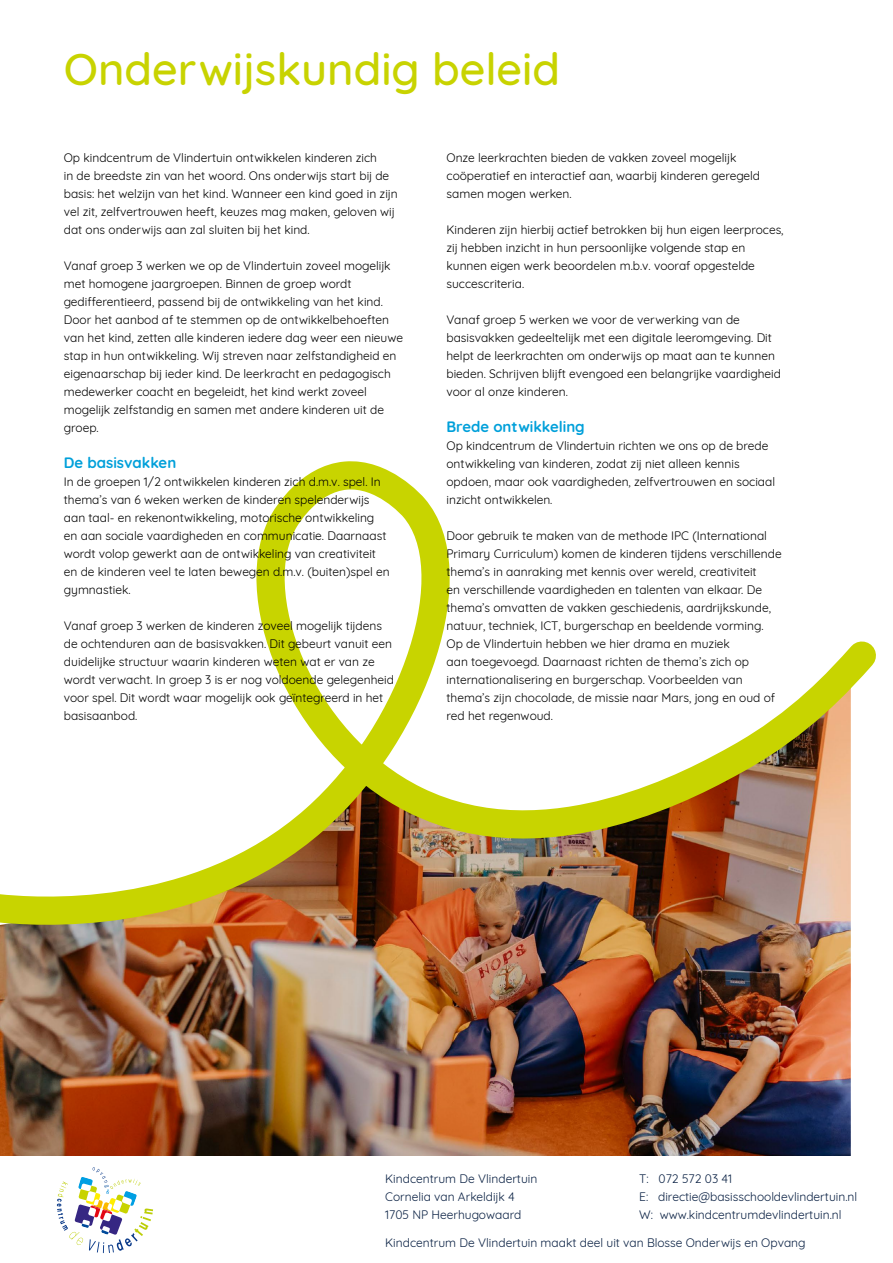
<style>
.page{position:relative;width:893px;height:1263px;background:#fff}
.page>*{position:absolute;margin:0;border:0;box-sizing:border-box;transform-origin:0 0}
.Kop_medium_30pt{font:500 45px "Quicksand";color:#c8d300}
.Subsubkop_blauw_10pt{font:700 15px "Quicksand";color:#00a0da}
.Opsomming_vlinder_rode_pijl{font:12px/18px "Quicksand";color:#000}
.t1{font:12px/18px "Quicksand";color:#092043}
</style>
<div class="page">
<img style="left:0;top:925px;width:851px;height:231px">
<svg style="left:57px;top:1167px;width:96px;height:86px"></svg>
<svg style="left:0;top:461px;width:876px;height:464px"></svg>
<p class="Kop_medium_30pt" style="left:64px;top:33px;width:498px">Onderwijskundig beleid</p>
<p class="Opsomming_vlinder_rode_pijl" style="left:64px;top:147px;width:335px">Op kindcentrum de Vlindertuin ontwikkelen kinderen zich<br>in de breedste zin van het woord. Ons onderwijs start bij de basis: het welzijn van het kind. Wanneer een kind goed in zijn vel zit, zelfvertrouwen heeft, keuzes mag maken, geloven wij dat ons onderwijs aan zal sluiten bij het kind.</p>
<p class="Opsomming_vlinder_rode_pijl" style="left:64px;top:255px;width:341px">Vanaf groep 3 werken we op de Vlindertuin zoveel mogelijk met homogene jaargroepen. Binnen de groep wordt gedifferentieerd, passend bij de ontwikkeling van het kind.<br>Door het aanbod af te stemmen op de ontwikkelbehoeften van het kind, zetten alle kinderen iedere dag weer een nieuwe stap in hun ontwikkeling. Wij streven naar zelfstandigheid en eigenaarschap bij ieder kind. De leerkracht en pedagogisch medewerker coacht en begeleidt, het kind werkt zoveel mogelijk zelfstandig en samen met andere kinderen uit de groep.</p>
<p class="Subsubkop_blauw_10pt" style="left:64px;top:450px;width:114px">De basisvakken</p>
<p class="Opsomming_vlinder_rode_pijl" style="left:64px;top:471px;width:327px">In de groepen 1/2 ontwikkelen kinderen zich d.m.v. spel. In thema’s van 6 weken werken de kinderen spelenderwijs aan taal- en rekenontwikkeling, motorische ontwikkeling en aan sociale vaardigheden en communicatie. Daarnaast wordt volop gewerkt aan de ontwikkeling van creativiteit en de kinderen veel te laten bewegen d.m.v. (buiten)spel en gymnastiek.</p>
<p class="Opsomming_vlinder_rode_pijl" style="left:64px;top:615px;width:332px">Vanaf groep 3 werken de kinderen zoveel mogelijk tijdens de ochtenduren aan de basisvakken. Dit gebeurt vanuit een duidelijke structuur waarin kinderen weten wat er van ze wordt verwacht. In groep 3 is er nog voldoende gelegenheid voor spel. Dit wordt waar mogelijk ook geïntegreerd in het basisaanbod.</p>
<p class="Opsomming_vlinder_rode_pijl" style="left:446px;top:147px;width:315px">Onze leerkrachten bieden de vakken zoveel mogelijk coöperatief en interactief aan, waarbij kinderen geregeld samen mogen werken.</p>
<p class="Opsomming_vlinder_rode_pijl" style="left:446px;top:219px;width:339px">Kinderen zijn hierbij actief betrokken bij hun eigen leerproces, zij hebben inzicht in hun persoonlijke volgende stap en kunnen eigen werk beoordelen m.b.v. vooraf opgestelde succescriteria.</p>
<p class="Opsomming_vlinder_rode_pijl" style="left:446px;top:309px;width:336px">Vanaf groep 5 werken we voor de verwerking van de basisvakken gedeeltelijk met een digitale leeromgeving. Dit helpt de leerkrachten om onderwijs op maat aan te kunnen bieden. Schrijven blijft evengoed een belangrijke vaardigheid voor al onze kinderen.</p>
<p class="Subsubkop_blauw_10pt" style="left:446px;top:414px;width:140px">Brede ontwikkeling</p>
<p class="Opsomming_vlinder_rode_pijl" style="left:446px;top:435px;width:330px">Op kindcentrum de Vlindertuin richten we ons op de brede ontwikkeling van kinderen, zodat zij niet alleen kennis opdoen, maar ook vaardigheden, zelfvertrouwen en sociaal inzicht ontwikkelen.</p>
<p class="Opsomming_vlinder_rode_pijl" style="left:446px;top:525px;width:337px">Door gebruik te maken van de methode IPC (International Primary Curriculum) komen de kinderen tijdens verschillende thema’s in aanraking met kennis over wereld, creativiteit<br>en verschillende vaardigheden en talenten van elkaar. De thema’s omvatten de vakken geschiedenis, aardrijkskunde, natuur, techniek, ICT, burgerschap en beeldende vorming.<br>Op de Vlindertuin hebben we hier drama en muziek<br>aan toegevoegd. Daarnaast richten de thema’s zich op internationalisering en burgerschap. Voorbeelden van thema’s zijn chocolade, de missie naar Mars, jong en oud of red het regenwoud.</p>
<p class="t1" style="left:385px;top:1168px;width:154px">Kindcentrum De Vlindertuin<br>Cornelia van Arkeldijk 4<br>1705 NP Heerhugowaard</p>
<p class="t1" style="left:639px;top:1168px;width:219px">T: 072 572 03 41<br>E: directie@basisschooldevlindertuin.nl<br>W: www.kindcentrumdevlindertuin.nl</p>
<p class="t1" style="left:385px;top:1232px;width:422px">Kindcentrum De Vlindertuin maakt deel uit van Blosse Onderwijs en Opvang</p>
</div>
